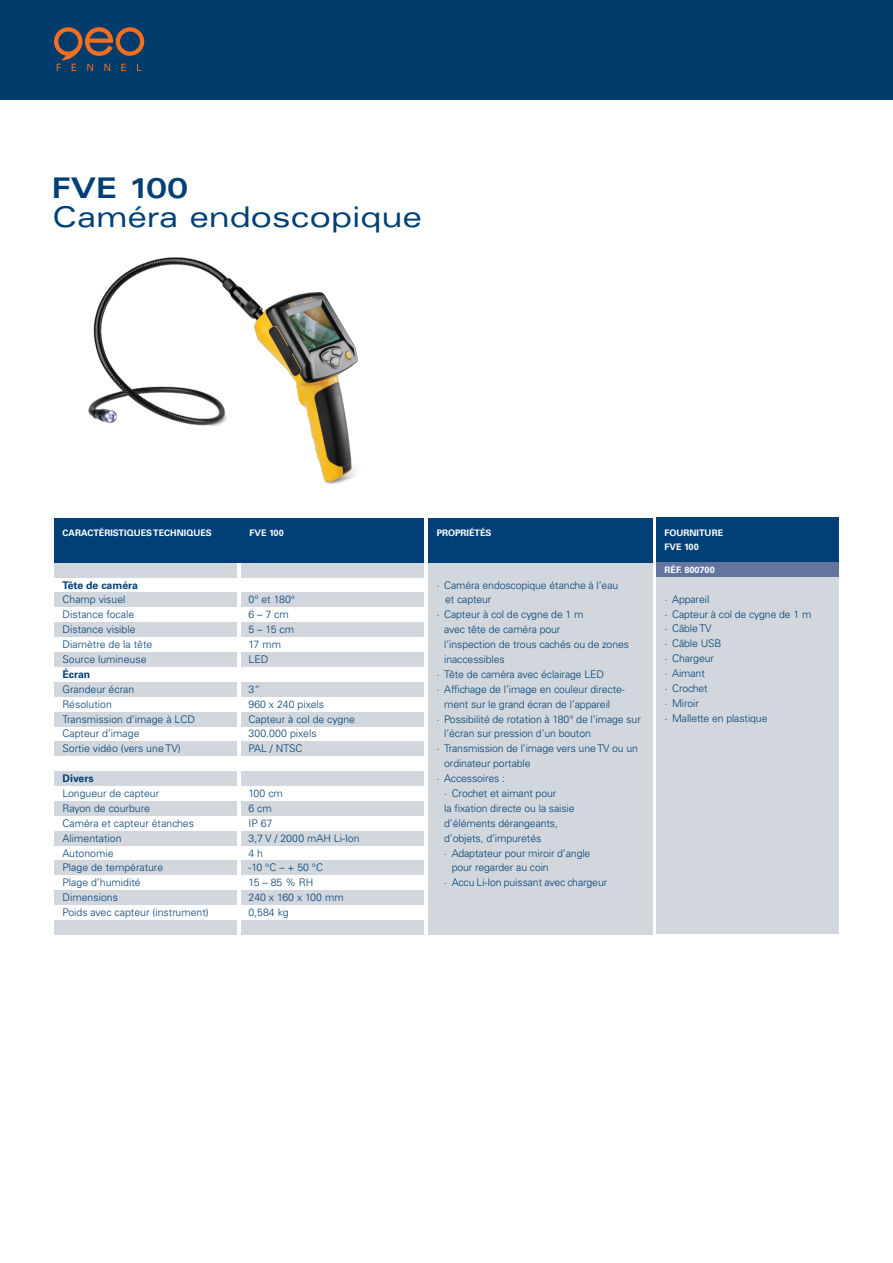
<style>
.page{position:relative;width:893px;height:1263px;background:#fff}
.page>*{position:absolute;margin:0;border:0;box-sizing:border-box;transform-origin:0 0}
.PRODUKT_2_Titel{font:expanded 28.5px "Univers LT Std";color:#014077}
.PRODUKT_2_Titel-2{font:700 expanded 28.5px "Univers LT Std";color:#014077}
.Text_in_seitlichen_K{font:300 10.5px/14.9px "Univers LT Std";letter-spacing:-.01em;color:#014077}
.Text_in_Kästen{font:300 10.5px "Univers LT Std";color:#014077}
.Text_in_Kästen-2{font:700 10.5px "Univers LT Std";color:#014077}
.KASTEN_Head_blau{font:700 9px "Univers LT Std";color:#fff}
</style>
<div class="page">
<div style="left:0;top:0;width:893px;height:100px;background:#013c6c"></div>
<svg style="left:54px;top:27px;width:90px;height:44px"></svg>
<img style="left:88px;top:257px;width:270px;height:227px">
<div style="left:656px;top:562px;width:183px;height:372px;background:#d1d7dc"></div>
<div style="left:428px;top:563px;width:225px;height:372px;background:#d1d7dc"></div>
<div style="left:241px;top:622px;width:183px;height:15px;background:#d1d7dc"></div>
<div style="left:54px;top:622px;width:183px;height:15px;background:#d1d7dc"></div>
<div style="left:241px;top:592px;width:183px;height:15px;background:#d1d7dc"></div>
<div style="left:54px;top:592px;width:183px;height:15px;background:#d1d7dc"></div>
<div style="left:241px;top:831px;width:183px;height:14px;background:#d1d7dc"></div>
<div style="left:54px;top:831px;width:183px;height:14px;background:#d1d7dc"></div>
<div style="left:241px;top:652px;width:183px;height:15px;background:#d1d7dc"></div>
<div style="left:54px;top:652px;width:183px;height:15px;background:#d1d7dc"></div>
<div style="left:241px;top:801px;width:183px;height:15px;background:#d1d7dc"></div>
<div style="left:54px;top:801px;width:183px;height:15px;background:#d1d7dc"></div>
<div style="left:241px;top:771px;width:183px;height:15px;background:#d1d7dc"></div>
<div style="left:54px;top:771px;width:183px;height:15px;background:#d1d7dc"></div>
<div style="left:241px;top:741px;width:183px;height:15px;background:#d1d7dc"></div>
<div style="left:54px;top:741px;width:183px;height:15px;background:#d1d7dc"></div>
<div style="left:241px;top:711px;width:183px;height:15px;background:#d1d7dc"></div>
<div style="left:54px;top:711px;width:183px;height:15px;background:#d1d7dc"></div>
<div style="left:241px;top:682px;width:183px;height:15px;background:#d1d7dc"></div>
<div style="left:54px;top:682px;width:183px;height:15px;background:#d1d7dc"></div>
<div style="left:241px;top:563px;width:183px;height:15px;background:#d1d7dc"></div>
<div style="left:54px;top:563px;width:183px;height:15px;background:#d1d7dc"></div>
<div style="left:656px;top:517px;width:183px;height:45px;background:#014077"></div>
<div style="left:428px;top:518px;width:225px;height:45px;background:#014077"></div>
<div style="left:241px;top:860px;width:183px;height:15px;background:#d1d7dc"></div>
<div style="left:54px;top:860px;width:183px;height:15px;background:#d1d7dc"></div>
<div style="left:656px;top:562px;width:183px;height:15px;background:#63749e"></div>
<div style="left:241px;top:890px;width:183px;height:15px;background:#d1d7dc"></div>
<div style="left:54px;top:890px;width:183px;height:15px;background:#d1d7dc"></div>
<div style="left:241px;top:920px;width:183px;height:15px;background:#d1d7dc"></div>
<div style="left:54px;top:920px;width:183px;height:15px;background:#d1d7dc"></div>
<div style="left:54px;top:518px;width:370px;height:45px;background:#014077"></div>
<p class="PRODUKT_2_Titel-2" style="left:52px;top:172px;width:138px">FVE 100</p>
<p class="PRODUKT_2_Titel" style="left:52px;top:200px;width:371px">Caméra endoscopique</p>
<p class="KASTEN_Head_blau" style="left:63px;top:528px;width:151px">CARACTÉRISTIQUES TECHNIQUES</p>
<p class="KASTEN_Head_blau" style="left:250px;top:528px;width:36px">FVE 100</p>
<p class="Text_in_Kästen-2" style="left:63px;top:579px;width:77px">Tête de caméra</p>
<p class="Text_in_Kästen" style="left:63px;top:593px;width:65px">Champ visuel</p>
<p class="Text_in_Kästen" style="left:249px;top:593px;width:48px">0° et 180°</p>
<p class="Text_in_Kästen" style="left:63px;top:608px;width:73px">Distance focale</p>
<p class="Text_in_Kästen" style="left:249px;top:608px;width:42px">6 – 7 cm</p>
<p class="Text_in_Kästen" style="left:63px;top:623px;width:75px">Distance visible</p>
<p class="Text_in_Kästen" style="left:249px;top:623px;width:47px">5 – 15 cm</p>
<p class="Text_in_Kästen" style="left:63px;top:638px;width:91px">Diamètre de la tête</p>
<p class="Text_in_Kästen" style="left:249px;top:638px;width:34px">17 mm</p>
<p class="Text_in_Kästen" style="left:63px;top:653px;width:86px">Source lumineuse</p>
<p class="Text_in_Kästen" style="left:249px;top:653px;width:21px">LED</p>
<p class="Text_in_Kästen-2" style="left:63px;top:668px;width:29px">Écran</p>
<p class="Text_in_Kästen" style="left:63px;top:683px;width:73px">Grandeur écran</p>
<p class="Text_in_Kästen" style="left:249px;top:683px;width:13px">3“</p>
<p class="Text_in_Kästen" style="left:63px;top:698px;width:51px">Résolution</p>
<p class="Text_in_Kästen" style="left:249px;top:698px;width:77px">960 x 240 pixels</p>
<p class="Text_in_Kästen" style="left:63px;top:712px;width:134px">Transmission d’image à LCD</p>
<p class="Text_in_Kästen" style="left:249px;top:712px;width:108px">Capteur à col de cygne</p>
<p class="Text_in_Kästen" style="left:63px;top:727px;width:79px">Capteur d’image</p>
<p class="Text_in_Kästen" style="left:249px;top:727px;width:70px">300.000 pixels</p>
<p class="Text_in_Kästen" style="left:63px;top:742px;width:120px">Sortie vidéo (vers une TV)</p>
<p class="Text_in_Kästen" style="left:249px;top:742px;width:56px">PAL / NTSC</p>
<p class="Text_in_Kästen-2" style="left:63px;top:772px;width:33px">Divers</p>
<p class="Text_in_Kästen" style="left:63px;top:787px;width:98px">Longueur de capteur</p>
<p class="Text_in_Kästen" style="left:249px;top:787px;width:36px">100 cm</p>
<p class="Text_in_Kästen" style="left:63px;top:802px;width:89px">Rayon de courbure</p>
<p class="Text_in_Kästen" style="left:249px;top:802px;width:25px">6 cm</p>
<p class="Text_in_Kästen" style="left:63px;top:817px;width:133px">Caméra et capteur étanches</p>
<p class="Text_in_Kästen" style="left:249px;top:817px;width:25px">IP 67</p>
<p class="Text_in_Kästen" style="left:63px;top:831px;width:61px">Alimentation</p>
<p class="Text_in_Kästen" style="left:249px;top:831px;width:113px">3,7 V / 2000 mAH Li-Ion</p>
<p class="Text_in_Kästen" style="left:63px;top:846px;width:53px">Autonomie</p>
<p class="Text_in_Kästen" style="left:249px;top:846px;width:16px">4 h</p>
<p class="Text_in_Kästen" style="left:63px;top:861px;width:102px">Plage de température</p>
<p class="Text_in_Kästen" style="left:249px;top:861px;width:76px">-10 °C – + 50 °C</p>
<p class="Text_in_Kästen" style="left:63px;top:876px;width:80px">Plage d’humidité</p>
<p class="Text_in_Kästen" style="left:249px;top:876px;width:66px">15 – 85 % RH</p>
<p class="Text_in_Kästen" style="left:63px;top:891px;width:57px">Dimensions</p>
<p class="Text_in_Kästen" style="left:249px;top:891px;width:97px">240 x 160 x 100 mm</p>
<p class="Text_in_Kästen" style="left:63px;top:906px;width:148px">Poids avec capteur (instrument)</p>
<p class="Text_in_Kästen" style="left:249px;top:906px;width:42px">0,584 kg</p>
<p class="KASTEN_Head_blau" style="left:437px;top:528px;width:56px">PROPRIÉTÉS</p>
<p class="Text_in_seitlichen_K" style="left:437px;top:577px;width:183px">· Caméra endoscopique étanche à l’eau</p>
<p class="Text_in_seitlichen_K" style="left:445px;top:592px;width:48px">et capteur</p>
<p class="Text_in_seitlichen_K" style="left:437px;top:607px;width:148px">· Capteur à col de cygne de 1 m</p>
<p class="Text_in_seitlichen_K" style="left:444px;top:622px;width:118px">avec tête de caméra pour</p>
<p class="Text_in_seitlichen_K" style="left:444px;top:637px;width:186px">l’inspection de trous cachés ou de zones inaccessibles</p>
<p class="Text_in_seitlichen_K" style="left:437px;top:667px;width:169px">· Tête de caméra avec éclairage LED</p>
<p class="Text_in_seitlichen_K" style="left:444px;top:682px;width:182px;text-indent:-8px">· Affichage de l’image en couleur directe&shy;ment sur le grand écran de l’appareil</p>
<p class="Text_in_seitlichen_K" style="left:444px;top:711px;width:198px;text-indent:-8px">· Possibilité de rotation à 180° de l’image sur l’écran sur pression d’un bouton</p>
<p class="Text_in_seitlichen_K" style="left:444px;top:741px;width:195px;text-indent:-8px">· Transmission de l’image vers une TV ou un ordinateur portable</p>
<p class="Text_in_seitlichen_K" style="left:437px;top:771px;width:70px">· Accessoires :</p>
<p class="Text_in_seitlichen_K" style="left:444px;top:786px;width:132px">· Crochet et aimant pour<br>la fixation directe ou la saisie d’éléments dérangeants, d’objets, d’impuretés</p>
<p class="Text_in_seitlichen_K" style="left:452px;top:845px;width:140px;text-indent:-7px">· Adaptateur pour miroir d’angle pour regarder au coin</p>
<p class="Text_in_seitlichen_K" style="left:444px;top:875px;width:165px">· Accu Li-Ion puissant avec chargeur</p>
<p class="KASTEN_Head_blau" style="left:665px;top:527px;width:60px">FOURNITURE</p>
<p class="KASTEN_Head_blau" style="left:665px;top:542px;width:36px">FVE 100</p>
<p class="KASTEN_Head_blau" style="left:665px;top:564px;width:52px">RÉF. 800700</p>
<p class="Text_in_seitlichen_K" style="left:665px;top:591px;width:46px">· Appareil</p>
<p class="Text_in_seitlichen_K" style="left:665px;top:606px;width:148px">· Capteur à col de cygne de 1 m</p>
<p class="Text_in_seitlichen_K" style="left:665px;top:621px;width:48px">· Câble TV</p>
<p class="Text_in_seitlichen_K" style="left:665px;top:636px;width:58px">· Câble USB</p>
<p class="Text_in_seitlichen_K" style="left:665px;top:651px;width:51px">· Chargeur</p>
<p class="Text_in_seitlichen_K" style="left:665px;top:666px;width:42px">· Aimant</p>
<p class="Text_in_seitlichen_K" style="left:665px;top:681px;width:45px">· Crochet</p>
<p class="Text_in_seitlichen_K" style="left:665px;top:696px;width:36px">· Miroir</p>
<p class="Text_in_seitlichen_K" style="left:665px;top:711px;width:104px">· Mallette en plastique</p>
</div>
